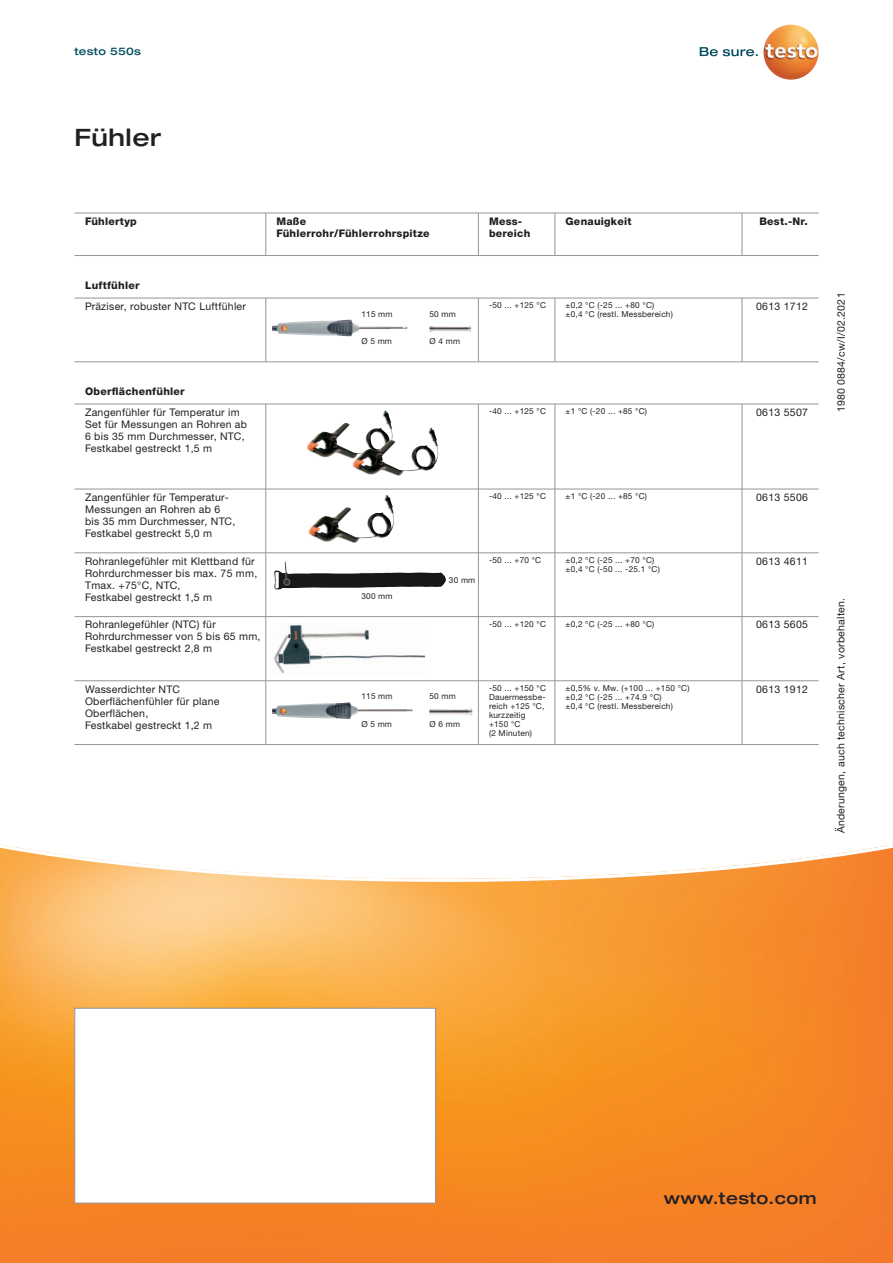
<style>
.page{position:relative;width:893px;height:1263px;background:#fff}
.page>*{position:absolute;margin:0;border:0;box-sizing:border-box;transform-origin:0 0}
.t1{font:500 expanded 24px "Helvetica Neue LTW1 G";letter-spacing:.025em;color:#231f20}
.t2{font:500 expanded 16.5px "Helvetica Neue LTW1 G";letter-spacing:.025em;color:#231f20}
.t3{font:10.5px/12px "Helvetica Neue LTW1 G";letter-spacing:.025em;color:#231f20}
.t4{font:800 10.5px/12px "Helvetica Neue LTW1 G";letter-spacing:.025em;color:#231f20}
.t5{font:500 expanded 10.5px "Helvetica Neue LTW1 G";letter-spacing:.025em;color:#074f64}
.t6{font:8.25px/9px "Helvetica Neue LTW1 G";letter-spacing:.025em;color:#231f20}
</style>
<div class="page">
<svg style="left:0;top:844px;width:893px;height:419px;background:#f79e46"></svg>
<svg style="left:700px;top:47px;width:58px;height:9px"></svg>
<img style="left:763px;top:24px;width:56px;height:56px;border-radius:28px">
<img style="left:307px;top:411px;width:85px;height:44px">
<img style="left:352px;top:428px;width:85px;height:44px">
<img style="left:274px;top:562px;width:172px;height:28px">
<img style="left:272px;top:702px;width:140px;height:17px">
<img style="left:274px;top:624px;width:150px;height:50px">
<img style="left:429px;top:708px;width:44px;height:8px">
<img style="left:272px;top:320px;width:135px;height:16px">
<img style="left:429px;top:325px;width:42px;height:7px">
<img style="left:308px;top:495px;width:85px;height:44px">
<div style="left:74px;top:1008px;width:362px;height:195px;background:#fff;border:1px solid #939598"></div>
<hr style="left:74px;top:213px;width:745px;height:1px;background:#939598">
<hr style="left:74px;top:404px;width:745px;height:1px;background:#939598">
<hr style="left:74px;top:489px;width:745px;height:1px;background:#939598">
<hr style="left:74px;top:680px;width:745px;height:1px;background:#939598">
<hr style="left:74px;top:616px;width:745px;height:1px;background:#939598">
<hr style="left:74px;top:744px;width:745px;height:1px;background:#939598">
<hr style="left:265px;top:213px;width:1px;height:42px;background:#939598">
<hr style="left:265px;top:404px;width:1px;height:85px;background:#939598">
<hr style="left:265px;top:553px;width:1px;height:64px;background:#939598">
<hr style="left:265px;top:681px;width:1px;height:63px;background:#939598">
<hr style="left:265px;top:617px;width:1px;height:63px;background:#939598">
<hr style="left:478px;top:213px;width:1px;height:42px;background:#939598">
<hr style="left:478px;top:404px;width:1px;height:85px;background:#939598">
<hr style="left:478px;top:553px;width:1px;height:64px;background:#939598">
<hr style="left:478px;top:681px;width:1px;height:63px;background:#939598">
<hr style="left:478px;top:617px;width:1px;height:63px;background:#939598">
<hr style="left:555px;top:213px;width:1px;height:42px;background:#939598">
<hr style="left:555px;top:404px;width:1px;height:85px;background:#939598">
<hr style="left:555px;top:553px;width:1px;height:64px;background:#939598">
<hr style="left:555px;top:681px;width:1px;height:63px;background:#939598">
<hr style="left:555px;top:617px;width:1px;height:63px;background:#939598">
<hr style="left:742px;top:213px;width:1px;height:42px;background:#939598">
<hr style="left:742px;top:404px;width:1px;height:85px;background:#939598">
<hr style="left:742px;top:553px;width:1px;height:64px;background:#939598">
<hr style="left:742px;top:681px;width:1px;height:63px;background:#939598">
<hr style="left:742px;top:617px;width:1px;height:63px;background:#939598">
<hr style="left:74px;top:298px;width:745px;height:1px;background:#939598">
<hr style="left:265px;top:298px;width:1px;height:64px;background:#939598">
<hr style="left:478px;top:298px;width:1px;height:64px;background:#939598">
<hr style="left:555px;top:298px;width:1px;height:64px;background:#939598">
<hr style="left:742px;top:298px;width:1px;height:64px;background:#939598">
<hr style="left:74px;top:255px;width:745px;height:1px;background:#939598">
<hr style="left:74px;top:361px;width:745px;height:1px;background:#939598">
<hr style="left:265px;top:489px;width:1px;height:64px;background:#939598">
<hr style="left:478px;top:489px;width:1px;height:64px;background:#939598">
<hr style="left:555px;top:489px;width:1px;height:64px;background:#939598">
<hr style="left:742px;top:489px;width:1px;height:64px;background:#939598">
<hr style="left:74px;top:552px;width:745px;height:1px;background:#939598">
<p class="t5" style="left:74px;top:44px;width:68px">testo 550s</p>
<h1 class="t1" style="left:74px;top:122px;width:89px">Fühler</h1>
<p class="t4" style="left:85px;top:215px;width:53px">Fühlertyp</p>
<p class="t4" style="left:85px;top:279px;width:56px">Luftfühler</p>
<p class="t4" style="left:276px;top:215px;width:155px">Maße<br>Fühlerrohr/Fühlerrohrspitze</p>
<p class="t4" style="left:489px;top:215px;width:43px">Mess&shy;bereich</p>
<p class="t4" style="left:566px;top:215px;width:67px">Genauigkeit</p>
<p class="t4" style="left:759px;top:215px;width:50px">Best.-Nr.</p>
<p class="t3" style="left:85px;top:300px;width:162px">Präziser, robuster NTC Luftfühler</p>
<p class="t6" style="left:489px;top:301px;width:58px">-50 ... +125 °C</p>
<p class="t6" style="left:566px;top:301px;width:109px">±0,2 °C (-25 ... +80 °C) ±0,4 °C (restl. Messbereich)</p>
<p class="t3" style="left:756px;top:300px;width:53px">0613 1712</p>
<p class="t6" style="left:361px;top:309px;width:33px">115 mm</p>
<p class="t6" style="left:429px;top:309px;width:28px">50 mm</p>
<p class="t6" style="left:361px;top:337px;width:32px">Ø 5 mm</p>
<p class="t6" style="left:429px;top:337px;width:32px">Ø 4 mm</p>
<p class="t4" style="left:85px;top:385px;width:101px">Oberflächenfühler</p>
<p class="t3" style="left:85px;top:406px;width:164px">Zangenfühler für Temperatur im<br>Set für Messungen an Rohren ab<br>6 bis 35 mm Durchmesser, NTC,<br>Festkabel gestreckt 1,5 m</p>
<p class="t6" style="left:489px;top:407px;width:58px">-40 ... +125 °C</p>
<p class="t6" style="left:566px;top:407px;width:83px">±1 °C (-20 ... +85 °C)</p>
<p class="t3" style="left:756px;top:406px;width:53px">0613 5507</p>
<p class="t3" style="left:85px;top:491px;width:152px">Zangenfühler für Temperatur-<br>Messungen an Rohren ab 6 bis 35 mm Durchmesser, NTC,<br>Festkabel gestreckt 5,0 m</p>
<p class="t6" style="left:489px;top:492px;width:58px">-40 ... +125 °C</p>
<p class="t6" style="left:566px;top:492px;width:83px">±1 °C (-20 ... +85 °C)</p>
<p class="t3" style="left:756px;top:491px;width:53px">0613 5506</p>
<p class="t3" style="left:85px;top:555px;width:174px">Rohranlegefühler mit Klettband für<br>Rohrdurchmesser bis max. 75 mm,<br>Tmax. +75°C, NTC,<br>Festkabel gestreckt 1,5 m</p>
<p class="t3" style="left:85px;top:618px;width:177px">Rohranlegefühler (NTC) für<br>Rohrdurchmesser von 5 bis 65 mm,<br>Festkabel gestreckt 2,8 m</p>
<p class="t3" style="left:85px;top:683px;width:136px">Wasserdichter NTC<br>Oberflächenfühler für plane<br>Oberflächen,<br>Festkabel gestreckt 1,2 m</p>
<p class="t6" style="left:361px;top:592px;width:33px">300 mm</p>
<p class="t6" style="left:449px;top:575px;width:28px">30 mm</p>
<p class="t6" style="left:489px;top:555px;width:54px">-50 ... +70 °C</p>
<p class="t6" style="left:489px;top:619px;width:58px">-50 ... +120 °C</p>
<p class="t6" style="left:566px;top:555px;width:96px">±0,2 °C (-25 ... +70 °C) ±0,4 °C (-50 ... -25.1 °C)</p>
<p class="t6" style="left:566px;top:619px;width:90px">±0,2 °C (-25 ... +80 °C)</p>
<p class="t6" style="left:361px;top:692px;width:33px">115 mm</p>
<p class="t6" style="left:429px;top:692px;width:28px">50 mm</p>
<p class="t6" style="left:361px;top:719px;width:32px">Ø 5 mm</p>
<p class="t6" style="left:429px;top:719px;width:32px">Ø 6 mm</p>
<p class="t6" style="left:489px;top:683px;width:58px">-50 ... +150 °C<br>Dauermessbe&shy;reich +125 °C, kurzzeitig +150 °C<br>(2 Minuten)</p>
<p class="t6" style="left:566px;top:683px;width:126px">±0,5% v. Mw. (+100 ... +150 °C) ±0,2 °C (-25 ... +74.9 °C)<br>±0,4 °C (restl. Messbereich)</p>
<p class="t3" style="left:756px;top:555px;width:53px">0613 4611</p>
<p class="t3" style="left:756px;top:618px;width:53px">0613 5605</p>
<p class="t3" style="left:756px;top:683px;width:53px">0613 1912</p>
<p class="t3" style="left:835px;top:412px;width:121px;rotate:-90deg">1980 0884/cw/I/02.2021</p>
<p class="t3" style="left:835px;top:833px;width:237px;rotate:-90deg">Änderungen, auch technischer Art, vorbehalten.</p>
<h2 class="t2" style="left:664px;top:1187px;width:154px">www.testo.com</h2>
</div>
